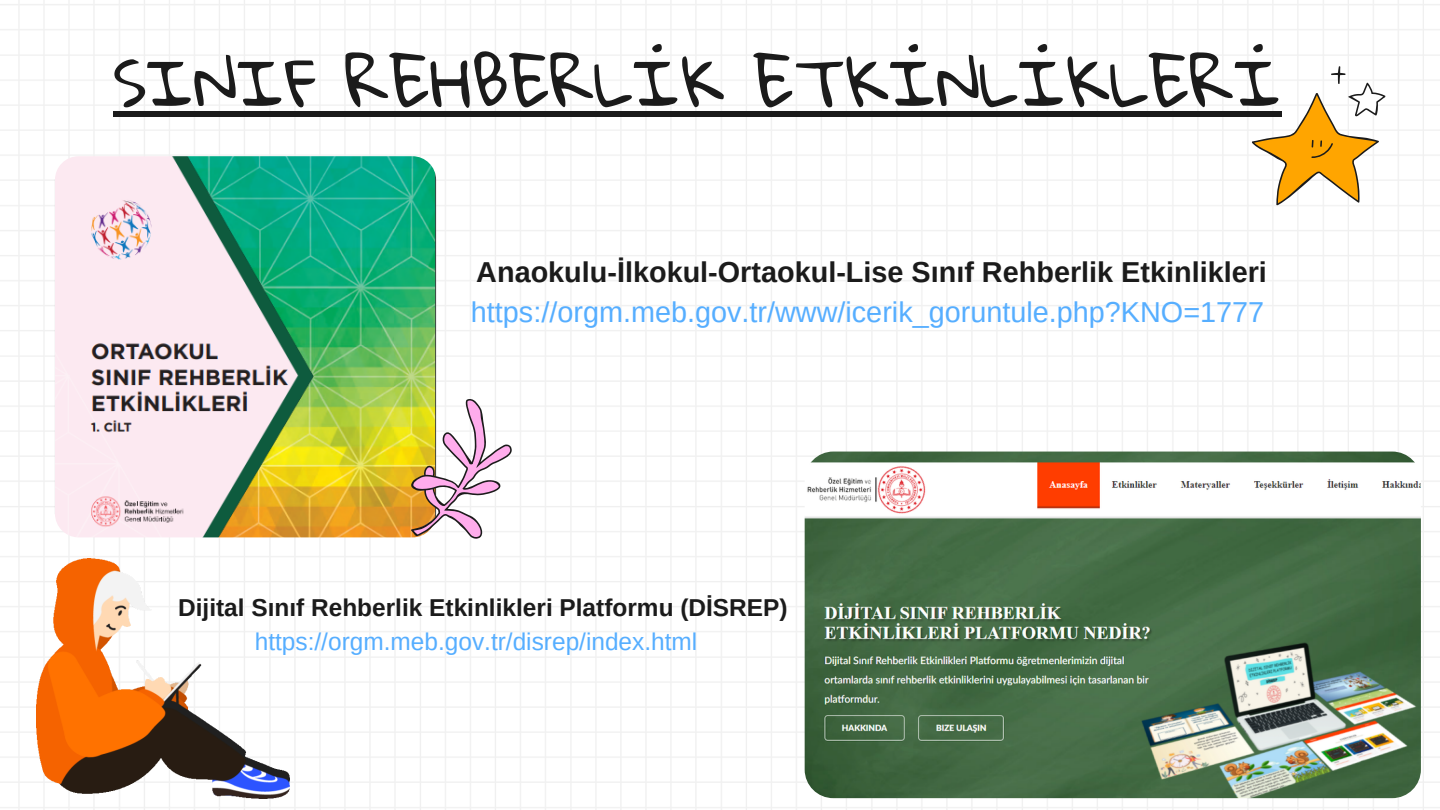
<style>
.page{position:relative;width:1440px;height:810px;background:#fff}
.page>*{position:absolute;margin:0;border:0;box-sizing:border-box;transform-origin:0 0}
.t1{font:63.7px "Gloria Hallelujah";color:#1b1b1b}
.t2{font:28.8px "Arimo";color:#56aeff}
.t3{font:700 28.8px "Arimo";color:#1b1b1b}
.t4{font:700 24.4px "Arimo";color:#1b1b1b}
.t5{font:24.4px "Arimo";color:#56aeff}
</style>
<div class="page">
<img style="left:0;top:0;width:1440px;height:810px">
<svg style="left:1248px;top:61px;width:139px;height:151px"></svg>
<img style="left:55px;top:156px;width:381px;height:381px;border-radius:24px">
<svg style="left:394px;top:389px;width:133px;height:169px"></svg>
<img style="left:805px;top:452px;width:616px;height:346px;border-radius:29px">
<div style="left:113px;top:111px;width:1169px;height:6px;background:#1b1b1b"></div>
<img style="left:36px;top:558px;width:254px;height:240px">
<h1 class="t1" style="left:113px;top:48px;width:1170px">SINIF REHBERLİK ETKİNLİKLERİ</h1>
<p class="t3" style="left:476px;top:256px;width:792px">Anaokulu-İlkokul-Ortaokul-Lise Sınıf Rehberlik Etkinlikleri</p>
<p class="t2" style="left:471px;top:296px;width:795px">https://orgm.meb.gov.tr/www/icerik_goruntule.php?KNO=1777</p>
<p class="t4" style="left:178px;top:594px;width:611px">Dijital Sınıf Rehberlik Etkinlikleri Platformu (DİSREP)</p>
<p class="t5" style="left:255px;top:628px;width:444px">https://orgm.meb.gov.tr/disrep/index.html</p>
</div>
